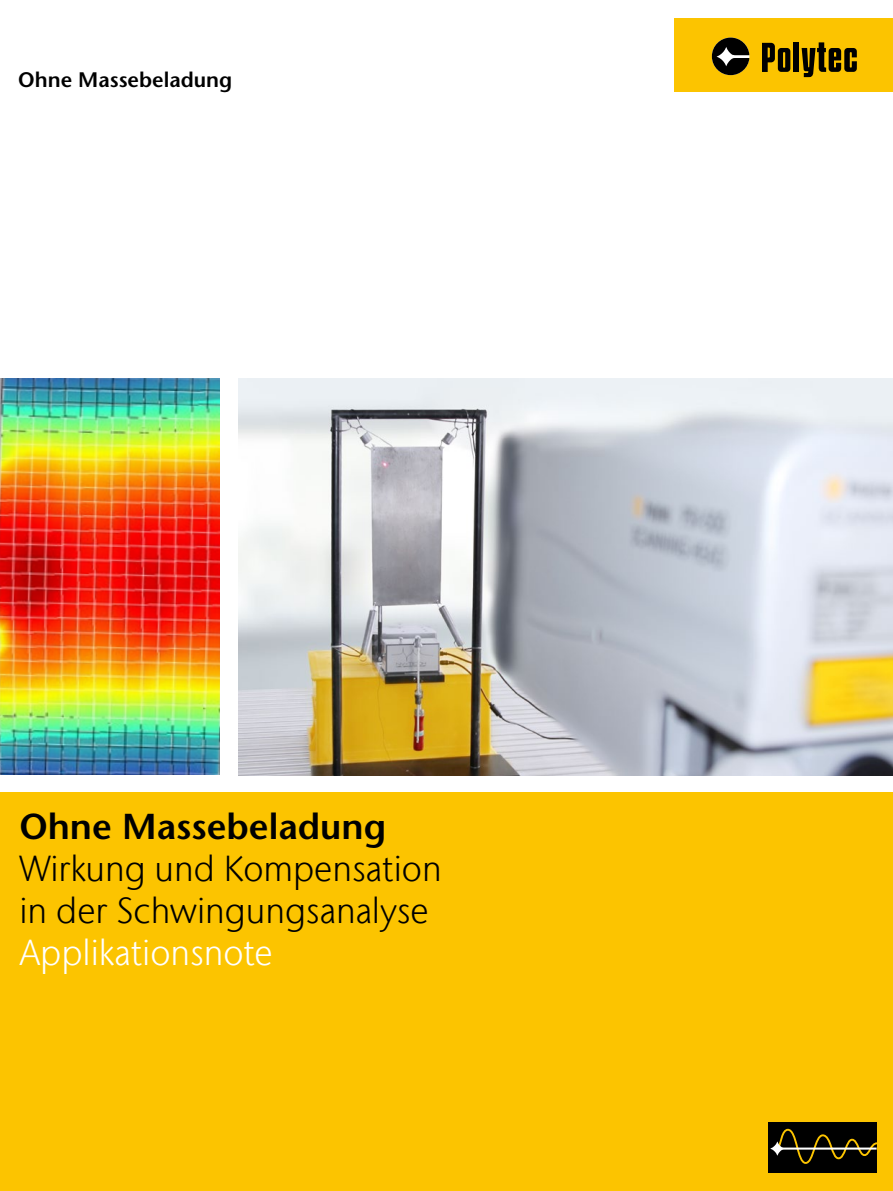
<style>
.page{position:relative;width:893px;height:1191px;background:#fff}
.page>*{position:absolute;margin:0;border:0;box-sizing:border-box;transform-origin:0 0}
.t1{font:300 36px/42px "Stone Sans IIITC Com";color:#000}
.t2{font:600 36px "Stone Sans";color:#000}
.t3{font:300 36px "Stone Sans IIITC Com";color:#fff}
.t4{font:600 21px "Stone Sans";color:#000}
</style>
<div class="page">
<div style="left:674px;top:19px;width:219px;height:73px;background:#fcc400"></div>
<div style="left:794px;top:42px;width:5px;height:30px;background:#000"></div>
<svg style="left:762px;top:43px;width:28px;height:29px"></svg>
<svg style="left:712px;top:38px;width:37px;height:37px"></svg>
<svg style="left:802px;top:42px;width:55px;height:35px"></svg>
<div style="left:0;top:792px;width:893px;height:399px;background:#fcc400"></div>
<img style="left:0;top:378px;width:220px;height:396px">
<div style="left:768px;top:1121px;width:109px;height:51px;background:#000"></div>
<svg style="left:770px;top:1128px;width:107px;height:36px"></svg>
<img style="left:238px;top:378px;width:655px;height:397px">
<p class="t4" style="left:18px;top:67px;width:215px">Ohne Massebeladung</p>
<p class="t2" style="left:19px;top:804px;width:368px">Ohne Massebeladung</p>
<p class="t1" style="left:19px;top:847px;width:424px">Wirkung und Kompensation in der Schwingungsanalyse</p>
<p class="t3" style="left:19px;top:930px;width:255px">Applikationsnote</p>
</div>
